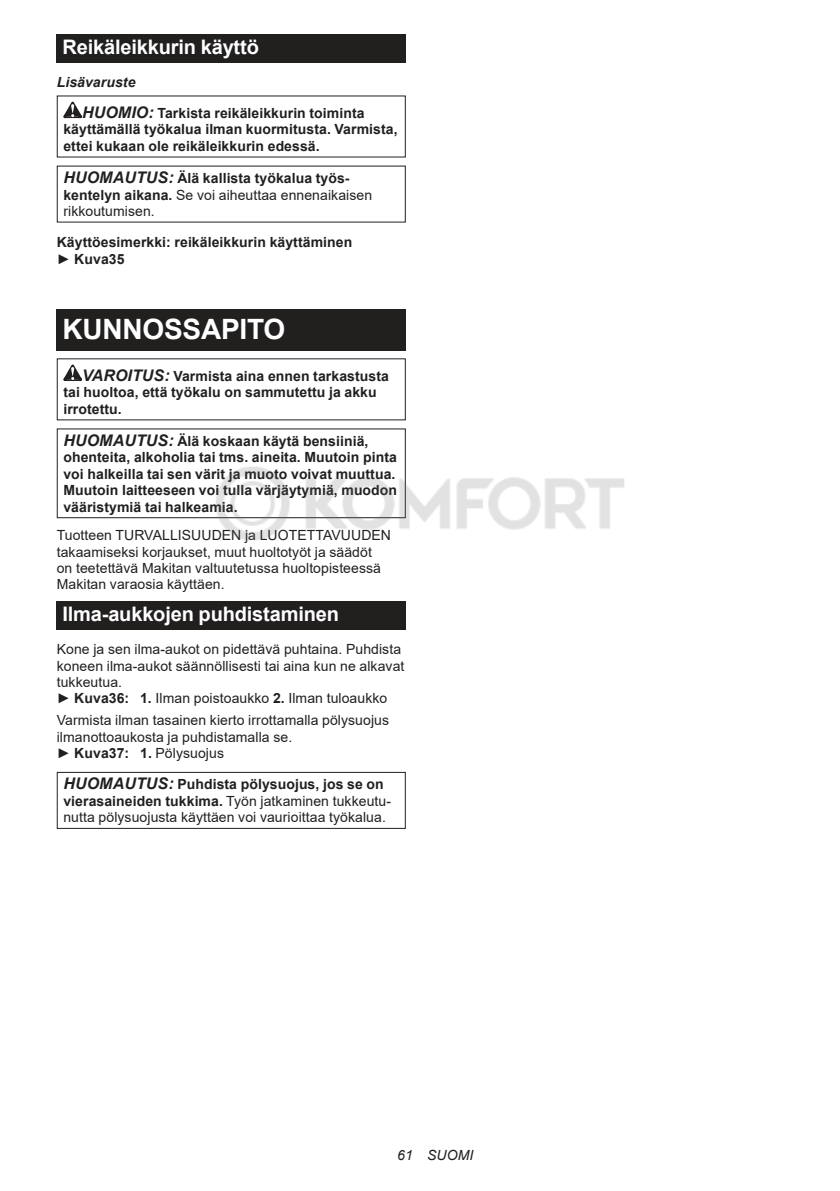
<style>
.page{position:relative;width:840px;height:1191px;background:#fff}
.page>*{position:absolute;margin:0;border:0;box-sizing:border-box;transform-origin:0 0}
.t1{font:700 28px "Arial";letter-spacing:-.01em;color:#fff}
.t2{font:700 20px "Arial";letter-spacing:-.01em;color:#fff}
.t3{font:14px/16.4px "Arial";letter-spacing:.005em;color:#221f1f}
.t4{font:700 14px/16.4px "Arial";letter-spacing:.005em;color:#221f1f}
.t5{font:italic 14px "Arial";letter-spacing:.005em;color:#221f1f}
.s1{font-style:italic}
.s2{font-style:italic;font-size:16px}
.s3{font-weight:700;font-style:italic;font-size:16px}
.s4{font-weight:700}
.s5{font-weight:400}
</style>
<div class="page">
<div style="left:57px;top:34px;width:348px;height:29px;background:#221f1f"></div>
<svg style="left:63px;top:102px;width:19px;height:16px"></svg>
<div style="left:57px;top:309px;width:348px;height:41px;background:#221f1f"></div>
<svg style="left:63px;top:364px;width:19px;height:17px"></svg>
<div style="left:57px;top:428px;width:348px;height:90px;border:1px solid #221f1f"></div>
<div style="left:57px;top:601px;width:348px;height:28px;background:#221f1f"></div>
<div style="left:57px;top:772px;width:348px;height:57px;border:1px solid #221f1f"></div>
<img style="left:210px;top:457px;width:415px;height:83px">
<h2 class="t2" style="left:62px;top:39px;width:198px">Reikäleikkurin käyttö</h2>
<p class="t4" style="left:82px;top:68px;width:284px;line-height:30.6px;text-indent:-25px"><span class="s1">Lisävaruste<br></span><span class="s2">HUOMIO:</span> Tarkista reikäleikkurin toiminta</p>
<p class="t4" style="left:63px;top:122px;width:335px">käyttämällä työkalua ilman kuormitusta. Varmista, ettei kukaan ole reikäleikkurin edessä.</p>
<p class="t3" style="left:63px;top:171px;width:310px"><span class="s3">HUOMAUTUS:</span> <span class="s4">Älä kallista työkalua työs&shy;kentelyn aikana.</span> Se voi aiheuttaa ennenaikaisen rikkoutumisen.</p>
<p class="t4" style="left:57px;top:235px;width:297px">Käyttöesimerkki: reikäleikkurin käyttäminen <span class="s5">►</span> Kuva35</p>
<h1 class="t1" style="left:62px;top:318px;width:224px">KUNNOSSAPITO</h1>
<p class="t4" style="left:63px;top:369px;width:327px;text-indent:19px"><span class="s2">VAROITUS:</span> Varmista aina ennen tarkastusta tai huoltoa, että työkalu on sammutettu ja akku irrotettu.</p>
<p class="t4" style="left:63px;top:434px;width:335px"><span class="s2">HUOMAUTUS:</span> Älä koskaan käytä bensiiniä, ohenteita, alkoholia tai tms. aineita. Muutoin pinta voi halkeilla tai sen värit ja muoto voivat muuttua.<br>Muutoin laitteeseen voi tulla värjäytymiä, muodon vääristymiä tai halkeamia.</p>
<p class="t3" style="left:57px;top:527px;width:335px">Tuotteen TURVALLISUUDEN ja LUOTETTAVUUDEN takaamiseksi korjaukset, muut huoltotyöt ja säädöt on teetettävä Makitan valtuutetussa huoltopisteessä Makitan varaosia käyttäen.</p>
<h2 class="t2" style="left:62px;top:606px;width:278px">Ilma-aukkojen puhdistaminen</h2>
<p class="t3" style="left:57px;top:641px;width:349px">Kone ja sen ilma-aukot on pidettävä puhtaina. Puhdista koneen ilma-aukot säännöllisesti tai aina kun ne alkavat tukkeutua.<br>► <span class="s4">Kuva36: 1.</span> Ilman poistoaukko <span class="s4">2.</span> Ilman tuloaukko</p>
<p class="t3" style="left:57px;top:712px;width:334px">Varmista ilman tasainen kierto irrottamalla pölysuojus ilmanottoaukosta ja puhdistamalla se.<br>► <span class="s4">Kuva37: 1.</span> Pölysuojus</p>
<p class="t3" style="left:63px;top:776px;width:329px"><span class="s3">HUOMAUTUS:</span> <span class="s4">Puhdista pölysuojus, jos se on vierasaineiden tukkima.</span> Työn jatkaminen tukkeutu&shy;nutta pölysuojusta käyttäen voi vaurioittaa työkalua.</p>
<p class="t5" style="left:397px;top:1147px;width:78px">61 SUOMI</p>
</div>
